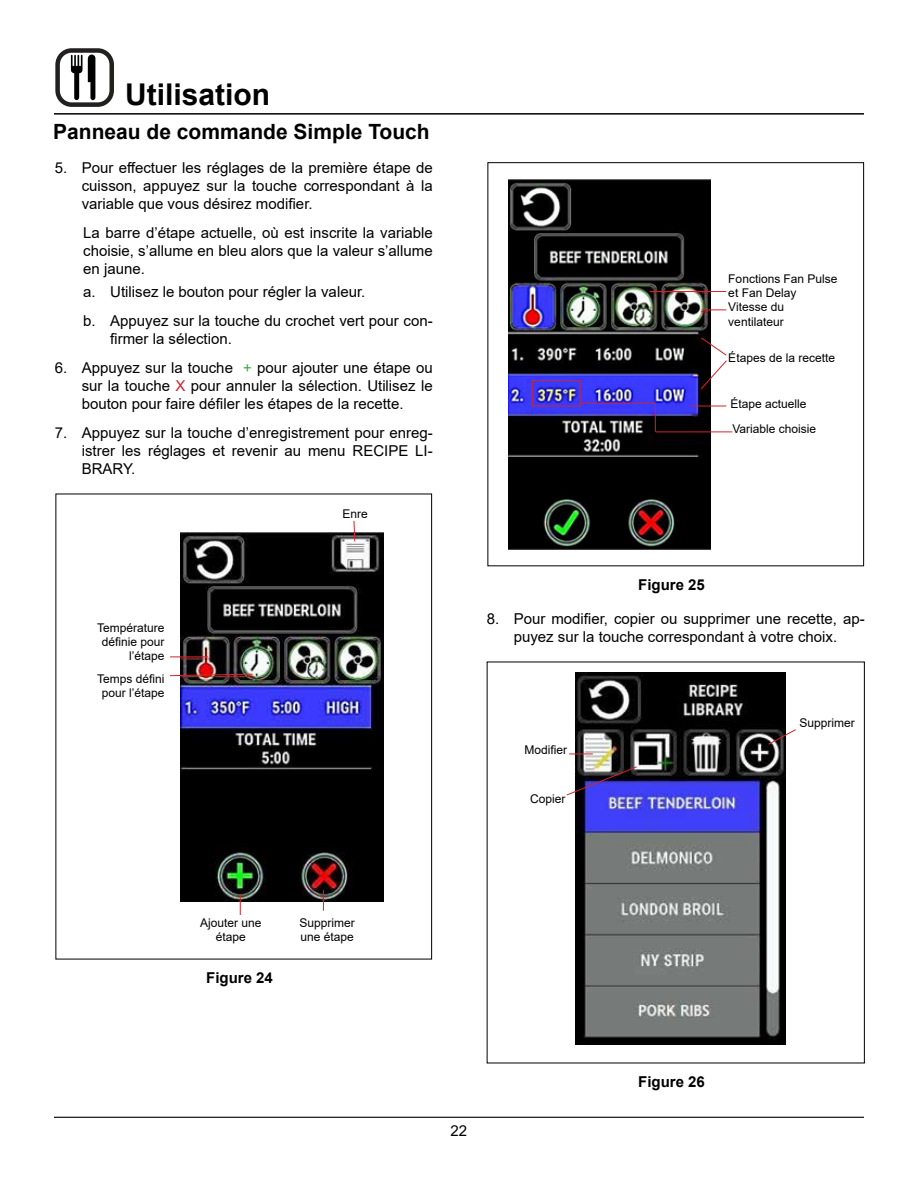
<style>
.page{position:relative;width:918px;height:1188px;background:#fff}
.page>*{position:absolute;margin:0;border:0;box-sizing:border-box;transform-origin:0 0}
.t1{font:700 30px "Arial";color:#000}
.t2{font:700 21px "Arial";color:#000}
.t3{font:15px/18px "Arial";color:#000;text-align:justify}
.t4{font:700 15px "Arial";color:#000}
.t5{font:12px/14.4px "Arial";color:#000}
.s1{color:#41ad49}
.s2{color:#d2232a}
</style>
<div class="page">
<hr style="left:54px;top:1117px;width:810px;height:1px;background:#000">
<hr style="left:54px;top:113px;width:810px;height:2px;background:#000">
<div style="left:55px;top:48px;width:59px;height:59px;border:5px solid #232020;border-radius:14px"></div>
<svg style="left:71px;top:55px;width:24px;height:45px"></svg>
<img style="left:181px;top:533px;width:203px;height:368px">
<hr style="left:170px;top:657px;width:38px;height:1px;background:#d2232a">
<svg style="left:170px;top:673px;width:83px;height:3px"></svg>
<svg style="left:240px;top:894px;width:1px;height:21px"></svg>
<svg style="left:323px;top:890px;width:1px;height:21px"></svg>
<svg style="left:353px;top:520px;width:3px;height:22px"></svg>
<div style="left:488px;top:162px;width:376px;height:404px;border:1px solid #000"></div>
<img style="left:509px;top:179px;width:201px;height:370px">
<hr style="left:650px;top:291px;width:76px;height:1px;background:#d2232a">
<svg style="left:701px;top:310px;width:25px;height:1px"></svg>
<svg style="left:700px;top:337px;width:27px;height:53px"></svg>
<hr style="left:691px;top:406px;width:35px;height:1px;background:#d2232a">
<div style="left:532px;top:380px;width:48px;height:26px;border:1px solid #d2232a"></div>
<hr style="left:580px;top:403px;width:76px;height:1px;background:#d2232a">
<svg style="left:655px;top:403px;width:1px;height:29px"></svg>
<hr style="left:656px;top:432px;width:76px;height:1px;background:#d2232a">
<img style="left:576px;top:672px;width:209px;height:373px">
<svg style="left:569px;top:754px;width:24px;height:1px"></svg>
<svg style="left:566px;top:766px;width:72px;height:30px;background:#565090"></svg>
<svg style="left:768px;top:729px;width:28px;height:16px"></svg>
<h1 class="t1" style="left:125px;top:73px;width:147px">Utilisation</h1>
<h2 class="t2" style="left:53px;top:117px;width:378px">Panneau de commande Simple Touch</h2>
<p class="t3" style="left:82px;top:159px;width:352px;text-indent:-27px">5. Pour effectuer les réglages de la première étape de cuisson, appuyez sur la touche correspondant à la variable que vous désirez modifier.</p>
<p class="t3" style="left:83px;top:224px;width:351px">La barre d’étape actuelle, où est inscrite la variable choisie, s’allume en bleu alors que la valeur s’allume en jaune.</p>
<p class="t3" style="left:83px;top:278px;width:351px;line-height:28.8px">a. Utilisez le bouton pour régler la valeur.<br>b. Appuyez sur la touche du crochet vert pour con-</p>
<p class="t3" style="left:110px;top:330px;width:123px">firmer la sélection.</p>
<p class="t3" style="left:82px;top:359px;width:352px;text-indent:-27px">6. Appuyez sur la touche <span class="s1">+</span> pour ajouter une étape ou sur la touche <span class="s2">X</span> pour annuler la sélection. Utilisez le bouton pour faire défiler les étapes de la recette.</p>
<p class="t3" style="left:82px;top:423px;width:352px;text-indent:-27px">7. Appuyez sur la touche d’enregistrement pour enreg&shy;istrer les réglages et revenir au menu RECIPE LI-BRARY.</p>
<p class="t5" style="left:97px;top:620px;width:69px;text-align:right">Température définie pour l’étape</p>
<p class="t5" style="left:97px;top:671px;width:69px;text-align:center">Temps défini pour l’étape</p>
<p class="t5" style="left:342px;top:507px;width:27px">Enre</p>
<p class="t5" style="left:728px;top:271px;width:111px">Fonctions Fan Pulse et Fan Delay<br>Vitesse du ventilateur</p>
<p class="t5" style="left:728px;top:350px;width:108px">Étapes de la recette</p>
<p class="t5" style="left:731px;top:390px;width:87px;line-height:26px">Étape actuelle<br>Variable choisie</p>
<p class="t4" style="left:638px;top:574px;width:68px">Figure 25</p>
<p class="t3" style="left:487px;top:609px;width:379px;text-align:center">8. Pour modifier, copier ou supprimer une recette, ap&shy;puyez sur la touche correspondant à votre choix.</p>
<p class="t5" style="left:525px;top:743px;width:44px">Modifier</p>
<p class="t5" style="left:530px;top:792px;width:37px">Copier</p>
<p class="t5" style="left:799px;top:716px;width:57px">Supprimer</p>
<p class="t5" style="left:200px;top:915px;width:63px;text-align:center">Ajouter une étape</p>
<p class="t5" style="left:300px;top:915px;width:57px">Supprimer une étape</p>
<p class="t4" style="left:206px;top:967px;width:68px">Figure 24</p>
<p class="t3" style="left:451px;top:1122px;width:18px">22</p>
<p class="t4" style="left:638px;top:1071px;width:68px">Figure 26</p>
</div>
